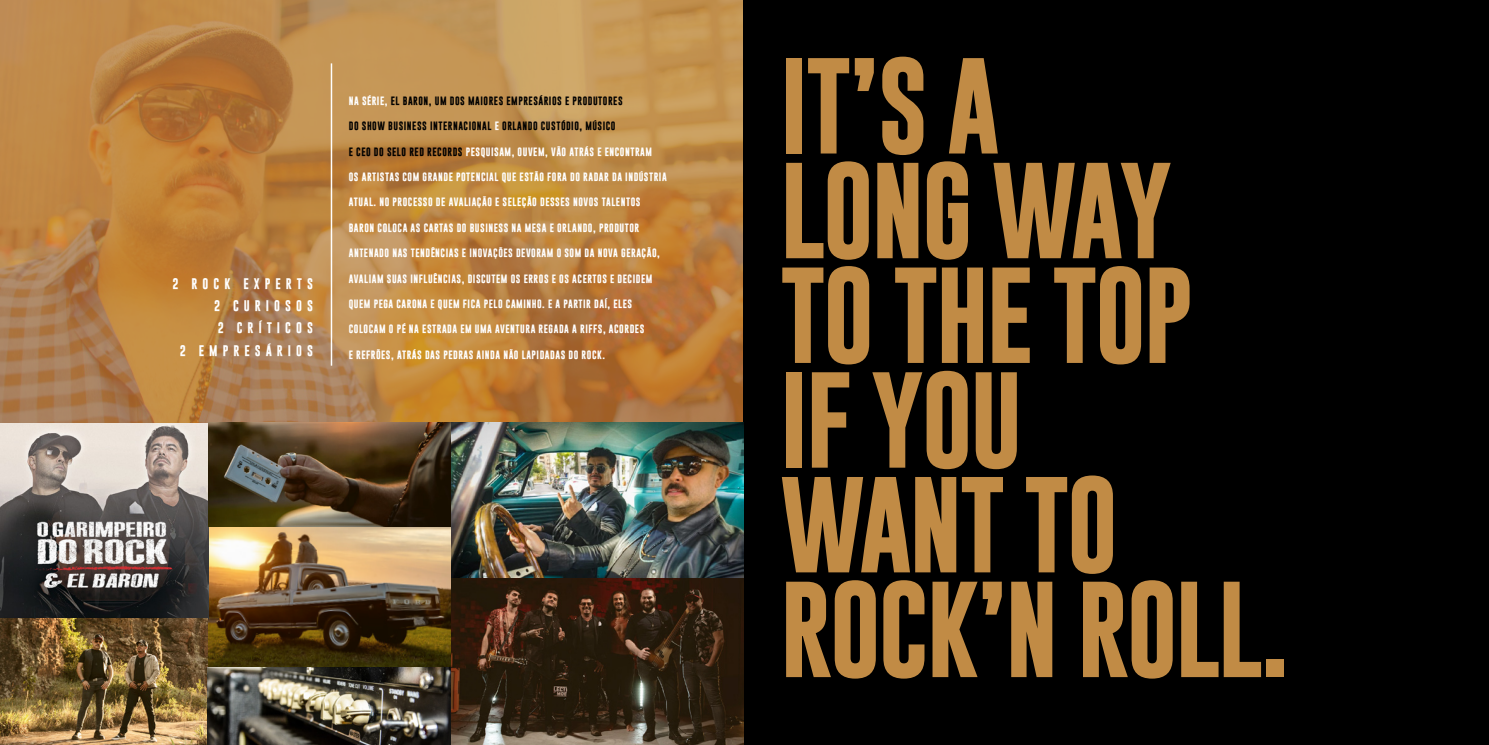
<style>
.page{position:relative;width:1489px;height:745px;background:#fff}
.page>*{position:absolute;margin:0;border:0;box-sizing:border-box;transform-origin:0 0}
.t1{font:700 97.48px/104.6px "Gobold";letter-spacing:-.03em;color:#c18b45}
.t2{font:700 11.11px/22.3px "Gobold";letter-spacing:.455em;color:#fff;text-align:right}
.t3{font:700 8.75px "Gobold";letter-spacing:.06em;color:#fff}
.t4{font:700 8.75px "Gobold";letter-spacing:.06em;color:#000}
.s1{color:#fff}
.s2{color:#000}
</style>
<div class="page">
<img style="left:0;top:0;width:743px;height:422px">
<div style="left:743px;top:0;width:745px;height:744px;background:#000"></div>
<img style="left:0;top:422px;width:451px;height:322px">
<hr style="left:331px;top:63px;width:1px;height:302px;background:#fff">
<img style="left:451px;top:422px;width:292px;height:156px">
<img style="left:451px;top:578px;width:292px;height:166px">
<p class="t2" style="left:173px;top:272px;width:142px">2 ROCK EXPERTS<br>2 CURIOSOS<br>2 CRÍTICOS<br>2 EMPRESÁRIOS</p>
<p class="t4" style="left:349px;top:95px;width:275px"><span class="s1">NA SÉRIE,</span> EL BARON, UM DOS MAIORES EMPRESÁRIOS E PRODUTORES</p>
<p class="t4" style="left:349px;top:120px;width:268px">DO SHOW BUSINESS INTERNACIONAL <span class="s1">E</span> ORLANDO CUSTÓDIO, MÚSICO</p>
<p class="t3" style="left:349px;top:145px;width:305px"><span class="s2">E CEO DO SELO RED RECORDS</span> PESQUISAM, OUVEM, VÃO ATRÁS E ENCONTRAM</p>
<p class="t3" style="left:349px;top:171px;width:319px">OS ARTISTAS COM GRANDE POTENCIAL QUE ESTÃO FORA DO RADAR DA INDÚSTRIA</p>
<p class="t3" style="left:349px;top:196px;width:293px">ATUAL. NO PROCESSO DE AVALIAÇÃO E SELEÇÃO DESSES NOVOS TALENTOS</p>
<p class="t3" style="left:349px;top:222px;width:292px">BARON COLOCA AS CARTAS DO BUSINESS NA MESA E ORLANDO, PRODUTOR</p>
<p class="t3" style="left:349px;top:247px;width:312px">ANTENADO NAS TENDÊNCIAS E INOVAÇÕES DEVORAM O SOM DA NOVA GERAÇÃO,</p>
<p class="t3" style="left:349px;top:272px;width:305px">AVALIAM SUAS INFLUÊNCIAS, DISCUTEM OS ERROS E OS ACERTOS E DECIDEM</p>
<p class="t3" style="left:349px;top:298px;width:285px">QUEM PEGA CARONA E QUEM FICA PELO CAMINHO. E A PARTIR DAÍ, ELES</p>
<p class="t3" style="left:349px;top:323px;width:297px">COLOCAM O PÉ NA ESTRADA EM UMA AVENTURA REGADA A RIFFS, ACORDES</p>
<p class="t3" style="left:349px;top:348px;width:258px">E REFRÕES, ATRÁS DAS PEDRAS AINDA NÃO LAPIDADAS DO ROCK.</p>
<h1 class="t1" style="left:780px;top:54px;width:511px">IT’S A<br>LONG WAY<br>TO THE TOP<br>IF YOU<br>WANT TO<br>ROCK’N ROLL.</h1>
</div>
